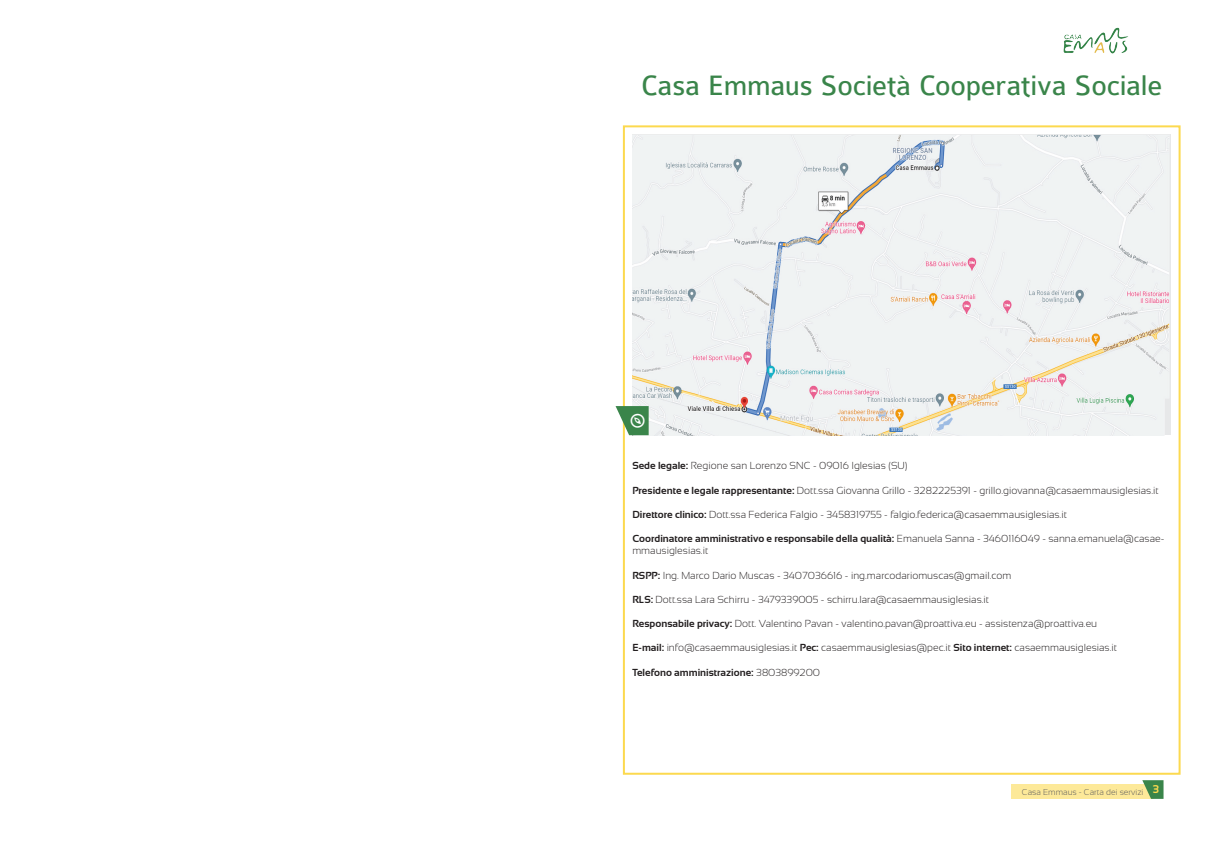
<style>
.page{position:relative;width:1208px;height:859px;background:#fff}
.page>*{position:absolute;margin:0;border:0;box-sizing:border-box;transform-origin:0 0}
.t1{font:30px "Colaborate";letter-spacing:-.01em;color:#3a854a}
.t2{font:300 10.2px/12.2px "Sansation";color:#231f20}
.t3{font:700 10.2px "Sansation";color:#231f20}
.t4{font:300 8.5px "Sansation";color:#5a5a5c}
.s1{font-weight:700}
.s2{font-weight:300}
</style>
<div class="page">
<img style="left:632px;top:135px;width:537px;height:300px">
<div style="left:1011px;top:784px;width:142px;height:15px;background:#fde999"></div>
<svg style="left:1142px;top:780px;width:21px;height:19px"></svg>
<img style="left:1063px;top:27px;width:65px;height:27px">
<svg style="left:615px;top:406px;width:33px;height:29px"></svg>
<h1 class="t1" style="left:641px;top:70px;width:523px">Casa Emmaus Società Cooperativa Sociale</h1>
<p class="t2" style="left:632px;top:460px;width:277px"><span class="s1">Sede legale:</span> Regione san Lorenzo SNC - 09016 Iglesias (SU)</p>
<p class="t2" style="left:632px;top:484px;width:528px"><span class="s1">Presidente e legale rappresentante:</span> Dott.ssa Giovanna Grillo - 3282225391 - grillo.giovanna@casaemmausiglesias.it</p>
<p class="t2" style="left:632px;top:508px;width:436px"><span class="s1">Direttore clinico:</span> Dott.ssa Federica Falgio - 3458319755 - falgio.federica@casaemmausiglesias.it</p>
<p class="t2" style="left:632px;top:532px;width:533px"><span class="s1">Coordinatore amministrativo e responsabile della qualità:</span> Emanuela Sanna - 3460116049 - sanna.emanuela@casae&shy;mmausiglesias.it</p>
<p class="t2" style="left:632px;top:569px;width:380px"><span class="s1">RSPP:</span> Ing. Marco Dario Muscas - 3407036616 - ing.marcodariomuscas@gmail.com</p>
<p class="t2" style="left:632px;top:593px;width:358px"><span class="s1">RLS:</span> Dott.ssa Lara Schirru - 3479339005 - schirru.lara@casaemmausiglesias.it</p>
<p class="t2" style="left:632px;top:617px;width:466px"><span class="s1">Responsabile privacy:</span> Dott. Valentino Pavan - valentino.pavan@proattiva.eu - assistenza@proattiva.eu</p>
<p class="t2" style="left:632px;top:642px;width:486px"><span class="s1">E-mail:</span> info@casaemmausiglesias.it <span class="s1">Pec:</span> casaemmausiglesias@pec.it <span class="s1">Sito internet:</span> casaemmausiglesias.it</p>
<p class="t3" style="left:632px;top:666px;width:189px">Telefono amministrazione: <span class="s2">3803899200</span></p>
<p class="t4" style="left:1022px;top:787px;width:138px">Casa Emmaus - Carta dei servizi <sup>3</sup></p>
</div>
